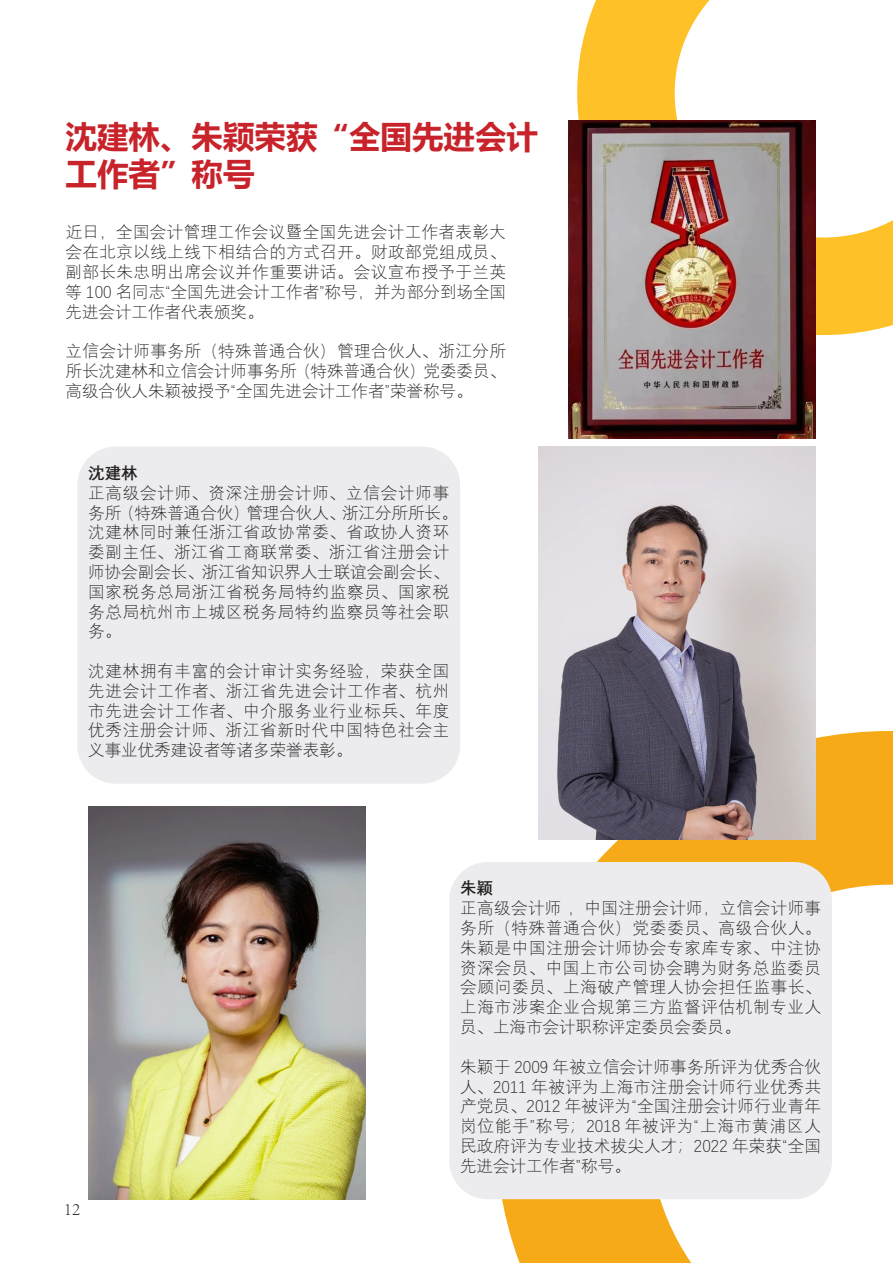
<style>
.page{position:relative;width:893px;height:1263px;background:#fff}
.page>*{position:absolute;margin:0;border:0;box-sizing:border-box;transform-origin:0 0}
.t1{font:700 31.5px/37.8px "Microsoft Ya Hei";color:#c8232a}
.t2{font:300 18px "Adobe Song Std";color:#231f20}
.t3{font:300 16.5px/19.8px "Deng Xian";letter-spacing:.015em;color:#231f20;text-align:justify}
.t4{font:300 16.5px/19.8px "Deng Xian";letter-spacing:.05em;color:#231f20}
.t5{font:700 16.5px "Deng Xian";color:#231f20}
</style>
<div class="page">
<svg style="left:502px;top:731px;width:391px;height:532px"></svg>
<svg style="left:577px;top:0;width:316px;height:335px"></svg>
<div style="left:77px;top:446px;width:383px;height:338px;background:#ececee;border-radius:38px"></div>
<img style="left:538px;top:446px;width:277px;height:394px">
<img style="left:88px;top:806px;width:277px;height:393px">
<div style="left:449px;top:862px;width:383px;height:337px;background:#ececee;border-radius:38px"></div>
<img style="left:568px;top:120px;width:247px;height:318px">
<p class="t1" style="left:66px;top:116px;width:474px">沈建林、朱颖荣获“全国先进会计工作者”称号</p>
<p class="t3" style="left:66px;top:222px;width:442px">近日，全国会计管理工作会议暨全国先进会计工作者表彰大会在北京以线上线下相结合的方式召开。财政部党组成员、副部长朱忠明出席会议并作重要讲话。会议宣布授予于兰英等 100 名同志“全国先进会计工作者”称号，并为部分到场全国先进会计工作者代表颁奖。</p>
<p class="t3" style="left:66px;top:341px;width:442px">立信会计师事务所（特殊普通合伙）管理合伙人、浙江分所所长沈建林和立信会计师事务所（特殊普通合伙）党委委员、高级合伙人朱颖被授予“全国先进会计工作者”荣誉称号。</p>
<p class="t5" style="left:88px;top:462px;width:51px">沈建林</p>
<p class="t4" style="left:88px;top:482px;width:371px">正高级会计师、资深注册会计师、立信会计师事务所（特殊普通合伙）管理合伙人、浙江分所所长。</p>
<p class="t3" style="left:88px;top:522px;width:363px">沈建林同时兼任浙江省政协常委、省政协人资环委副主任、浙江省工商联常委、浙江省注册会计师协会副会长、浙江省知识界人士联谊会副会长、国家税务总局浙江省税务局特约监察员、国家税务总局杭州市上城区税务局特约监察员等社会职务。</p>
<p class="t3" style="left:88px;top:660px;width:363px">沈建林拥有丰富的会计审计实务经验，荣获全国先进会计工作者、浙江省先进会计工作者、杭州市先进会计工作者、中介服务业行业标兵、年度优秀注册会计师、浙江省新时代中国特色社会主义事业优秀建设者等诸多荣誉表彰。</p>
<p class="t2" style="left:64px;top:1199px;width:18px">12</p>
<p class="t5" style="left:460px;top:877px;width:34px">朱颖</p>
<p class="t3" style="left:460px;top:898px;width:363px">正高级会计师 ，中国注册会计师，立信会计师事务所（特殊普通合伙）党委委员、高级合伙人。朱颖是中国注册会计师协会专家库专家、中注协资深会员、中国上市公司协会聘为财务总监委员会顾问委员、上海破产管理人协会担任监事长、上海市涉案企业合规第三方监督评估机制专业人员、上海市会计职称评定委员会委员。</p>
<p class="t3" style="left:460px;top:1056px;width:363px">朱颖于 2009 年被立信会计师事务所评为优秀合伙人、2011 年被评为上海市注册会计师行业优秀共产党员、2012 年被评为“全国注册会计师行业青年岗位能手”称号；2018 年被评为“上海市黄浦区人民政府评为专业技术拔尖人才；2022 年荣获“全国先进会计工作者”称号。</p>
</div>
